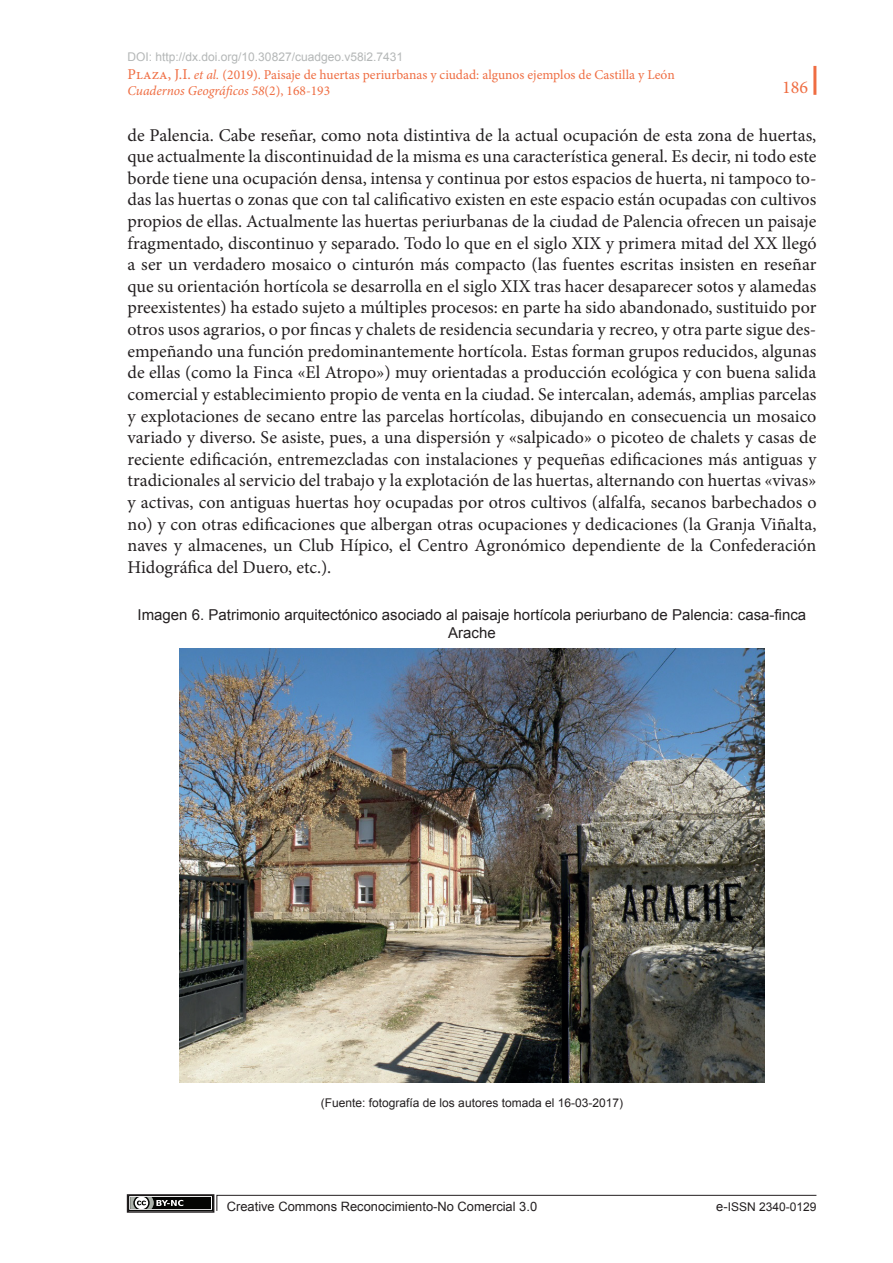
<style>
.page{position:relative;width:893px;height:1263px;background:#fff}
.page>*{position:absolute;margin:0;border:0;box-sizing:border-box;transform-origin:0 0}
.t1{font:18px/21.6px "Minion Pro";color:#231f20;text-align:justify}
.t2{font:18px "Minion Pro";color:#ef6d42}
.t3{font:15px/18px "Arial";color:#231f20;text-align:center}
.t4{font:13.5px/16.2px "Minion Pro";color:#ef6d42}
.t5{font:12.9px "Arial";color:#231f20}
.t6{font:12px "Arial";color:#231f20}
.t7{font:12px "Arial";color:#b4b7b7}
.s1{font-size:15px}
.s2{font-style:italic}
.s3{font-size:12.9px}
</style>
<div class="page">
<hr style="left:813px;top:66px;width:3px;height:29px;background:#ef6d42">
<div style="left:130px;top:1197px;width:81px;height:12px;background:#040503"></div>
<svg style="left:130px;top:1197px;width:53px;height:12px"></svg>
<div style="left:127px;top:1194px;width:87px;height:19px;border:2px solid #231f20"></div>
<svg style="left:216px;top:1194px;width:601px;height:17px"></svg>
<img style="left:180px;top:649px;width:584px;height:433px">
<p class="t7" style="left:128px;top:49px;width:277px">DOI: http://dx.doi.org/10.30827/cuadgeo.v58i2.7431</p>
<p class="t4" style="left:128px;top:66px;width:549px"><span class="s1">Plaza, J.I.</span> <span class="s2">et al.</span> (2019). Paisaje de huertas periurbanas y ciudad: algunos ejemplos de Castilla y León<br><span class="s2">Cuadernos Geográficos 58</span>(2), 168-193</p>
<p class="t1" style="left:128px;top:124px;width:690px">de Palencia. Cabe reseñar, como nota distintiva de la actual ocupación de esta zona de huertas, que actualmente la discontinuidad de la misma es una característica general. Es decir, ni todo este borde tiene una ocupación densa, intensa y continua por estos espacios de huerta, ni tampoco to&shy;das las huertas o zonas que con tal calificativo existen en este espacio están ocupadas con cultivos propios de ellas. Actualmente las huertas periurbanas de la ciudad de Palencia ofrecen un paisaje fragmentado, discontinuo y separado. Todo lo que en el siglo XIX y primera mitad del XX llegó a ser un verdadero mosaico o cinturón más compacto (las fuentes escritas insisten en reseñar que su orientación hortícola se desarrolla en el siglo XIX tras hacer desaparecer sotos y alamedas preexistentes) ha estado sujeto a múltiples procesos: en parte ha sido abandonado, sustituido por otros usos agrarios, o por fincas y chalets de residencia secundaria y recreo, y otra parte sigue des&shy;empeñando una función predominantemente hortícola. Estas forman grupos reducidos, algunas de ellas (como la Finca «El Atropo») muy orientadas a producción ecológica y con buena salida comercial y establecimiento propio de venta en la ciudad. Se intercalan, además, amplias parcelas y explotaciones de secano entre las parcelas hortícolas, dibujando en consecuencia un mosaico variado y diverso. Se asiste, pues, a una dispersión y «salpicado» o picoteo de chalets y casas de reciente edificación, entremezcladas con instalaciones y pequeñas edificaciones más antiguas y tradicionales al servicio del trabajo y la explotación de las huertas, alternando con huertas «vivas» y activas, con antiguas huertas hoy ocupadas por otros cultivos (alfalfa, secanos barbechados o no) y con otras edificaciones que albergan otras ocupaciones y dedicaciones (la Granja Viñalta, naves y almacenes, un Club Hípico, el Centro Agronómico dependiente de la Confederación Hidográfica del Duero, etc.).</p>
<p class="t3" style="left:138px;top:606px;width:670px">Imagen 6. Patrimonio arquitectónico asociado al paisaje hortícola periurbano de Palencia: casa-finca<br>Arache</p>
<p class="t2" style="left:782px;top:75px;width:27px">186</p>
<p class="t6" style="left:321px;top:1095px;width:304px">(Fuente: fotografía de los autores tomada el 16-03-2017)</p>
<p class="t5" style="left:227px;top:1198px;width:312px">Creative Commons Reconocimiento-No Comercial 3.0</p>
<p class="t6" style="left:716px;top:1199px;width:102px"><span class="s3">e-</span>ISSN 2340-0129</p>
</div>
